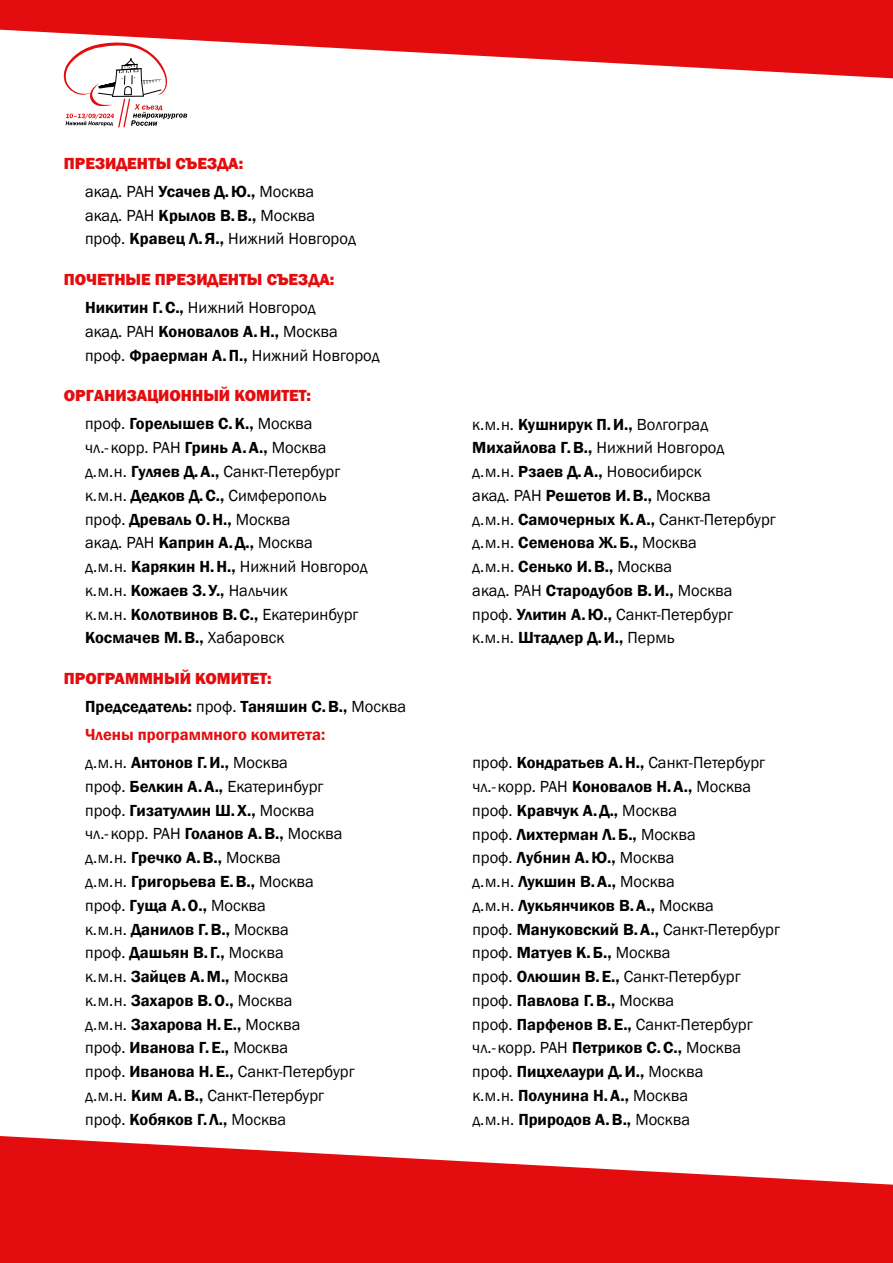
<style>
.page{position:relative;width:893px;height:1263px;background:#fff}
.page>*{position:absolute;margin:0;border:0;box-sizing:border-box;transform-origin:0 0}
.t1{font:16.5px/23.7px "Franklin Gothic";color:#000}
.t2{font:800 16.5px/28px "Franklin Gothic";color:#e30d0f}
.t3{font:600 16.5px/28px "Franklin Gothic";color:#000}
.s1{font-weight:400;color:#000}
.s2{font-weight:600;color:#000}
.s3{font-weight:600}
.s4{font-weight:800;color:#e30d0f}
.s5{font-weight:400}
.s6{color:#e30d0f}
</style>
<div class="page">
<svg style="left:0;top:0;width:893px;height:115px;fill:#e30d0f"></svg>
<svg style="left:0;top:1136px;width:893px;height:127px;fill:#e30d0f"></svg>
<svg style="left:64px;top:43px;width:123px;height:85px"></svg>
<p class="t2" style="left:85px;top:149px;width:231px;text-indent:-21px">Президенты Съезда:<br><span class="s1">акад. РАН</span> <span class="s2">Усачев Д.Ю.,</span> <span class="s1">Москва</span></p>
<p class="t1" style="left:85px;top:204px;width:272px">акад. РАН <span class="s3">Крылов В.В.,</span> Москва проф. <span class="s3">Кравец Л.Я.,</span> Нижний Новгород</p>
<p class="t2" style="left:64px;top:266px;width:272px;text-align:center">Почетные президенты съезда:<br><span class="s2">Никитин Г.С.,</span> <span class="s1">Нижний Новгород</span></p>
<p class="t1" style="left:85px;top:320px;width:296px">акад. РАН <span class="s3">Коновалов А.Н.,</span> Москва проф. <span class="s3">Фраерман А.П.,</span> Нижний Новгород</p>
<p class="t2" style="left:64px;top:382px;width:250px;text-align:right">Организационный комитет: <span class="s1">проф.</span> <span class="s2">Горелышев С.К.,</span> <span class="s1">Москва</span></p>
<p class="t1" style="left:85px;top:436px;width:284px">чл.‑ корр. РАН <span class="s3">Гринь А.А.,</span> Москва д.м.н. <span class="s3">Гуляев Д.А.,</span> Санкт-Петербург к.м.н. <span class="s3">Дедков Д.С.,</span> Симферополь проф. <span class="s3">Древаль О.Н.,</span> Москва<br>акад. РАН <span class="s3">Каприн А.Д.,</span> Москва<br>д.м.н. <span class="s3">Карякин Н.Н.,</span> Нижний Новгород к.м.н. <span class="s3">Кожаев З.У.,</span> Нальчик<br>к.м.н. <span class="s3">Колотвинов В.С.,</span> Екатеринбург<br><span class="s3">Космачев М.В.,</span> Хабаровск</p>
<p class="t3" style="left:85px;top:665px;width:323px;text-indent:-21px"><span class="s4">программ ный комитет:<br></span>Председатель: <span class="s5">проф.</span> Таняшин С.В., <span class="s5">Москва<br></span><span class="s6">Члены программного комитета:<br></span><span class="s5">д.м.н.</span> Антонов Г.И., <span class="s5">Москва</span></p>
<p class="t1" style="left:85px;top:775px;width:271px">проф. <span class="s3">Белкин А.А.,</span> Екатеринбург проф. <span class="s3">Гизатуллин Ш.Х.,</span> Москва<br>чл.‑ корр. РАН <span class="s3">Голанов А.В.,</span> Москва д.м.н. <span class="s3">Гречко А.В.,</span> Москва<br>д.м.н. <span class="s3">Григорьева Е.В.,</span> Москва проф. <span class="s3">Гуща А.О.,</span> Москва<br>к.м.н. <span class="s3">Данилов Г.В.,</span> Москва<br>проф. <span class="s3">Дашьян В. Г.,</span> Москва<br>к.м.н. <span class="s3">Зайцев А.М.,</span> Москва<br>к.м.н. <span class="s3">Захаров В.О.,</span> Москва<br>д.м.н. <span class="s3">Захарова Н.Е.,</span> Москва<br>проф. <span class="s3">Иванова Г.Е.,</span> Москва<br>проф. <span class="s3">Иванова Н.Е.,</span> Санкт-Петербург д.м.н. <span class="s3">Ким А.В.,</span> Санкт-Петербург проф. <span class="s3">Кобяков Г.Л.,</span> Москва</p>
<p class="t1" style="left:472px;top:413px;width:305px">к.м.н. <span class="s3">Кушнирук П.И.,</span> Волгоград<br><span class="s3">Михайлова Г.В.,</span> Нижний Новгород<br>д.м.н. <span class="s3">Рзаев Д.А.,</span> Новосибирск<br>акад. РАН <span class="s3">Решетов И.В.,</span> Москва<br>д.м.н. <span class="s3">Самочерных К.А.,</span> Санкт-Петербург д.м.н. <span class="s3">Семенова Ж.Б.,</span> Москва<br>д.м.н. <span class="s3">Сенько И.В.,</span> Москва<br>акад. РАН <span class="s3">Стародубов В.И.,</span> Москва проф. <span class="s3">Улитин А.Ю.,</span> Санкт-Петербург к.м.н. <span class="s3">Штадлер Д.И.,</span> Пермь</p>
<p class="t1" style="left:472px;top:751px;width:309px">проф. <span class="s3">Кондратьев А.Н.,</span> Санкт-Петербург чл.‑ корр. РАН <span class="s3">Коновалов Н.А.,</span> Москва проф. <span class="s3">Кравчук А.Д.,</span> Москва<br>проф. <span class="s3">Лихтерман Л.Б.,</span> Москва<br>проф. <span class="s3">Лубнин А.Ю.,</span> Москва<br>д.м.н. <span class="s3">Лукшин В.А.,</span> Москва<br>д.м.н. <span class="s3">Лукьянчиков В.А.,</span> Москва<br>проф. <span class="s3">Мануковский В.А.,</span> Санкт-Петербург проф. <span class="s3">Матуев К.Б.,</span> Москва<br>проф. <span class="s3">Олюшин В.Е.,</span> Санкт-Петербург проф. <span class="s3">Павлова Г.В.,</span> Москва<br>проф. <span class="s3">Парфенов В.Е.,</span> Санкт-Петербург<br>чл.‑ корр. РАН <span class="s3">Петриков С.С.,</span> Москва проф. <span class="s3">Пицхелаури Д.И.,</span> Москва<br>к.м.н. <span class="s3">Полунина Н.А.,</span> Москва<br>д.м.н. <span class="s3">Природов А.В.,</span> Москва</p>
</div>
